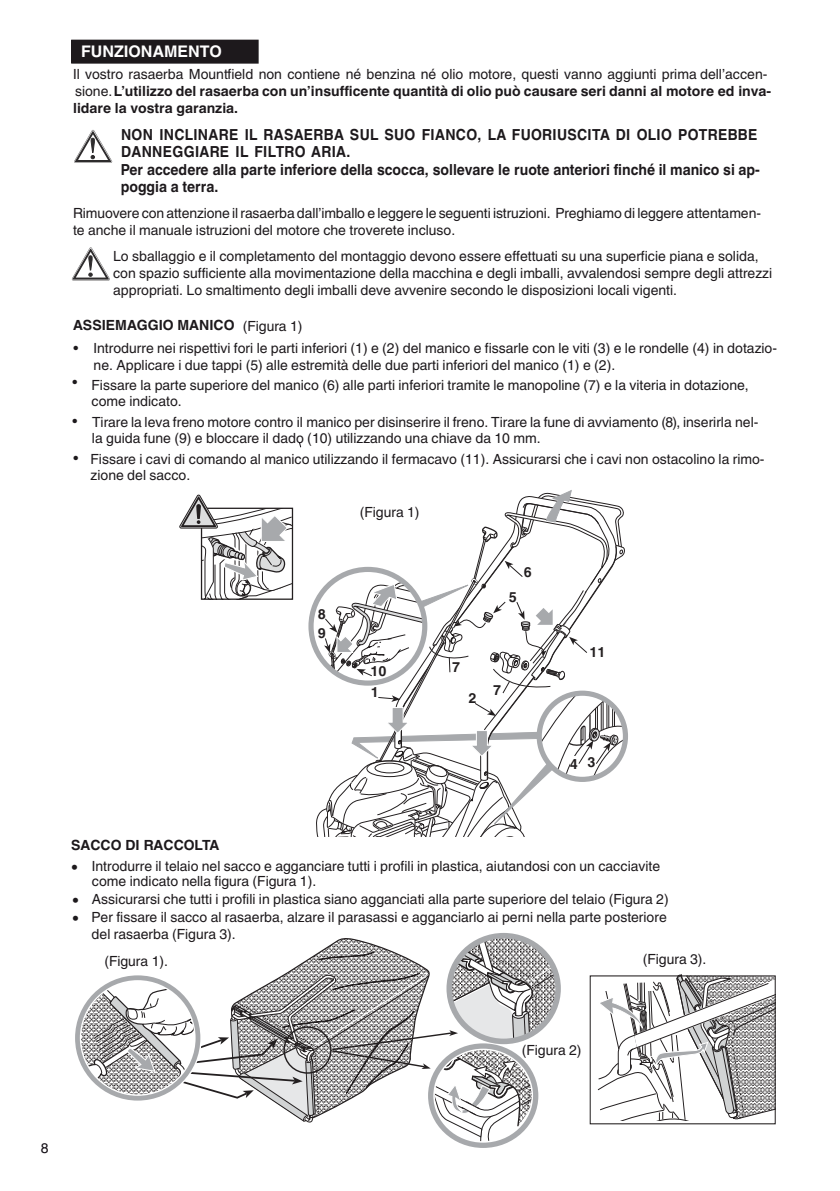
<style>
.page{position:relative;width:840px;height:1191px;background:#fff}
.page>*{position:absolute;margin:0;border:0;box-sizing:border-box;transform-origin:0 0}
.t1{font:700 16px "Helvetica World";color:#fff}
.t2{font:16px/33px "Helvetica World";color:#1d191c}
.t3{font:700 15.2px/17.2px "Helvetica World";color:#1d191c;scale:.92 1}
.t4{font:14px/16.8px "Helvetica World";color:#1d191c}
.t5{font:700 14px/17px "Helvetica World";color:#1d191c}
.t6{font:700 14px/19.6px "Helvetica World";color:#231f20}
.t7{font:14px "Helvetica World";color:#130e15}
.s1{font-weight:400}
</style>
<div class="page">
<div style="left:72px;top:40px;width:186px;height:23px;background:#1d191c"></div>
<div style="left:71px;top:40px;width:187px;height:24px;border:1px solid #1d191c"></div>
<svg style="left:74px;top:130px;width:38px;height:33px"></svg>
<svg style="left:72px;top:247px;width:38px;height:33px"></svg>
<svg style="left:77px;top:490px;width:697px;height:655px"></svg>
<p class="t1" style="left:81px;top:45px;width:142px">FUNZIONAMENTO</p>
<p class="t5" style="left:73px;top:67px;width:699px"><span class="s1">Il vostro rasaerba Mountfield non contiene né benzina né olio motore, questi vanno aggiunti prima dell’accen&shy;sione.</span> L’utilizzo del rasaerba con un’insufficente quantità di olio può causare seri danni al motore ed inva&shy;lidare la vostra garanzia.</p>
<p class="t3" style="left:121px;top:127px;width:696px">NON INCLINARE IL RASAERBA SUL SUO FIANCO, LA FUORIUSCITA DI OLIO POTREBBE DANNEGGIARE IL FILTRO ARIA.<br>Per accedere alla parte inferiore della scocca, sollevare le ruote anteriori finché il manico si ap&shy;poggia a terra.</p>
<p class="t4" style="left:73px;top:206px;width:689px">Rimuovere con attenzione il rasaerba dall’imballo e leggere le seguenti istruzioni. Preghiamo di leggere attentamen&shy;te anche il manuale istruzioni del motore che troverete incluso.</p>
<p class="t4" style="left:113px;top:249px;width:660px">Lo sballaggio e il completamento del montaggio devono essere effettuati su una superficie piana e solida, con spazio sufficiente alla movimentazione della macchina e degli imballi, avvalendosi sempre degli attrezzi appropriati. Lo smaltimento degli imballi deve avvenire secondo le disposizioni locali vigenti.</p>
<p class="t5" style="left:73px;top:317px;width:163px">ASSIEMAGGIO MANICO</p>
<p class="t4" style="left:94px;top:341px;width:684px;text-indent:-21px">• Introdurre nei rispettivi fori le parti inferiori (1) e (2) del manico e fissarle con le viti (3) e le rondelle (4) in dotazio&shy;ne. Applicare i due tappi (5) alle estremità delle due parti inferiori del manico (1) e (2).</p>
<p class="t4" style="left:242px;top:318px;width:61px">(Figura 1)</p>
<p class="t4" style="left:72px;top:375px;width:7px">•</p>
<p class="t4" style="left:91px;top:377px;width:658px">Fissare la parte superiore del manico (6) alle parti inferiori tramite le manopoline (7) e la viteria in dotazione, come indicato.</p>
<p class="t4" style="left:92px;top:414px;width:667px;text-indent:-20px">• Tirare la leva freno motore contro il manico per disinserire il freno. Tirare la fune di avviamento (8), inserirla nel&shy;la guida fune (9) e bloccare il dado (10) utilizzando una chiave da 10 mm.</p>
<p class="t4" style="left:90px;top:451px;width:675px;text-indent:-17px">• Fissare i cavi di comando al manico utilizzando il fermacavo (11). Assicurarsi che i cavi non ostacolino la rimo&shy;zione del sacco.</p>
<p class="t4" style="left:359px;top:504px;width:61px">(Figura 1)</p>
<p class="t6" style="left:318px;top:605px;width:10px">8<br>9</p>
<p class="t6" style="left:370px;top:662px;width:18px">10</p>
<p class="t6" style="left:370px;top:684px;width:10px">1</p>
<p class="t6" style="left:508px;top:588px;width:10px">5</p>
<p class="t6" style="left:523px;top:563px;width:10px">6</p>
<p class="t6" style="left:452px;top:658px;width:10px">7</p>
<p class="t6" style="left:468px;top:690px;width:10px">2</p>
<p class="t6" style="left:493px;top:681px;width:10px">7</p>
<p class="t6" style="left:589px;top:643px;width:18px">11</p>
<p class="t6" style="left:569px;top:754px;width:27px">4 3</p>
<p class="t5" style="left:71px;top:838px;width:150px">SACCO DI RACCOLTA</p>
<p class="t4" style="left:92px;top:859px;width:569px;line-height:15.2px">Introdurre il telaio nel sacco e agganciare tutti i profili in plastica, aiutandosi con un cacciavite come indicato nella figura (Figura 1).</p>
<p class="t4" style="left:92px;top:909px;width:576px">Per fissare il sacco al rasaerba, alzare il parasassi e agganciarlo ai perni nella parte posteriore del rasaerba (Figura 3).</p>
<p class="t2" style="left:71px;top:852px;width:9px">• •</p>
<p class="t2" style="left:72px;top:903px;width:8px">•</p>
<p class="t4" style="left:92px;top:892px;width:578px">Assicurarsi che tutti i profili in plastica siano agganciati alla parte superiore del telaio (Figura 2)</p>
<p class="t4" style="left:104px;top:954px;width:65px">(Figura 1).</p>
<p class="t4" style="left:521px;top:1042px;width:61px">(Figura 2)</p>
<p class="t4" style="left:642px;top:952px;width:65px">(Figura 3).</p>
<p class="t7" style="left:41px;top:1143px;width:9px">8</p>
</div>
